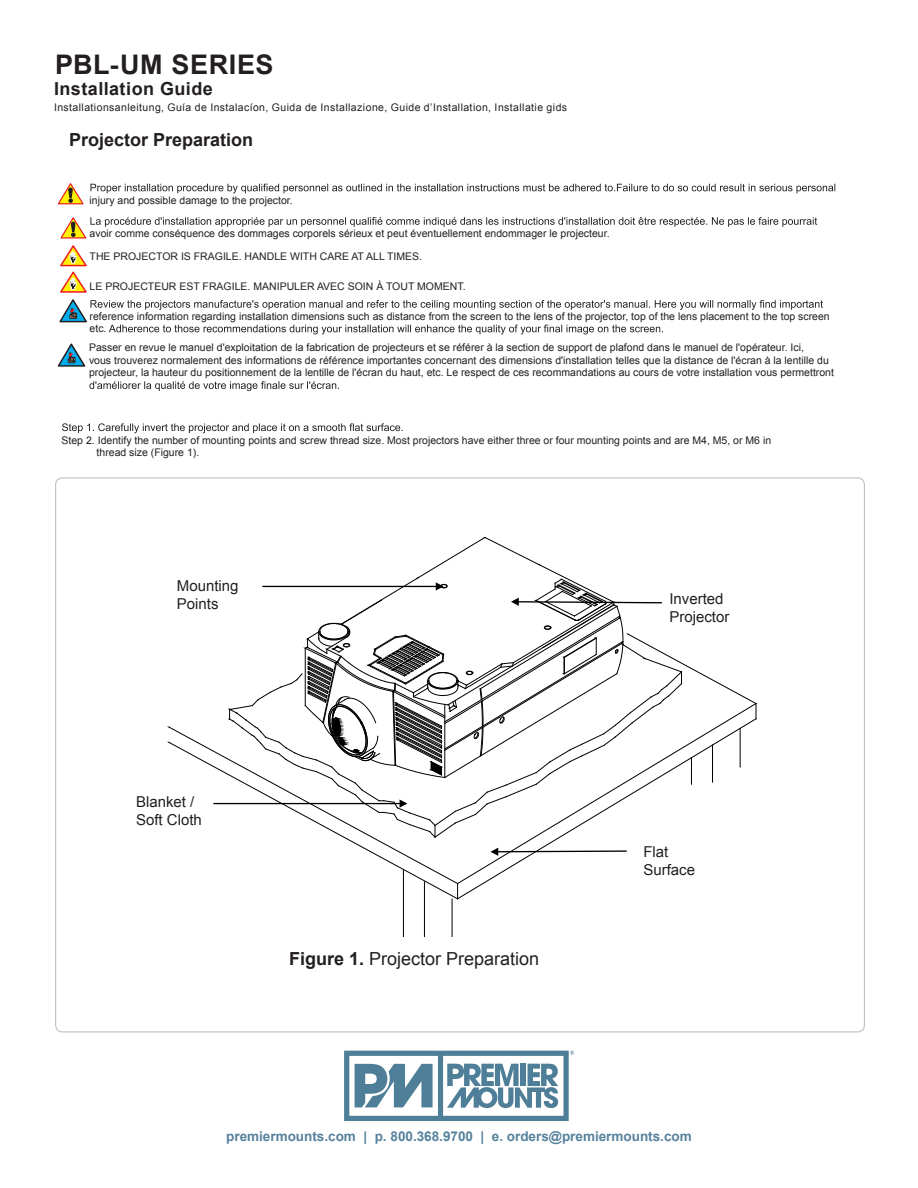
<style>
.page{position:relative;width:918px;height:1188px;background:#fff}
.page>*{position:absolute;margin:0;border:0;box-sizing:border-box;transform-origin:0 0}
.t1{font:700 27px "Arial";letter-spacing:.02em;color:#231f20}
.t2{font:18px "Arial";color:#231f20}
.t3{font:700 18px "Arial";color:#231f20}
.t4{font:700 18px "Arial";letter-spacing:.025em;color:#231f20}
.t5{font:15px/18px "Arial";color:#231f20}
.t6{font:700 13.5px "Arial";color:#56829c}
.t7{font:10.5px/12.6px "Arial";color:#231f20}
.t8{font:10.5px "Arial";letter-spacing:.04em;color:#231f20}
.s1{font-weight:700}
</style>
<div class="page">
<svg style="left:89px;top:381px;width:250px;height:10px"></svg>
<svg style="left:458px;top:837px;width:103px;height:62px"></svg>
<svg style="left:169px;top:742px;width:289px;height:157px"></svg>
<hr style="left:424px;top:882px;width:1px;height:54px;background:#000">
<hr style="left:403px;top:869px;width:1px;height:67px;background:#000">
<hr style="left:452px;top:899px;width:1px;height:37px;background:#000">
<hr style="left:214px;top:803px;width:187px;height:1px;background:#000">
<svg style="left:229px;top:537px;width:528px;height:300px"></svg>
<svg style="left:490px;top:848px;width:137px;height:8px"></svg>
<svg style="left:62px;top:423px;width:341px;height:10px"></svg>
<svg style="left:57px;top:183px;width:778px;height:22px"></svg>
<svg style="left:59px;top:217px;width:764px;height:117px"></svg>
<svg style="left:57px;top:343px;width:29px;height:24px"></svg>
<svg style="left:344px;top:1051px;width:230px;height:70px"></svg>
<h1 class="t1" style="left:55px;top:46px;width:220px">PBL-UM SERIES</h1>
<h2 class="t4" style="left:54px;top:76px;width:160px">Installation Guide</h2>
<p class="t8" style="left:54px;top:101px;width:515px">Installationsanleitung, Guía de Instalacíon, Guida de Installazione, Guide d’Installation, Installatie gids</p>
<h2 class="t3" style="left:69px;top:127px;width:186px">Projector Preparation</h2>
<p class="t7" style="left:90px;top:194px;width:205px">injury and possible damage to the projector.</p>
<p class="t7" style="left:90px;top:227px;width:522px">avoir comme conséquence des dommages corporels sérieux et peut éventuellement endommager le projecteur.</p>
<p class="t7" style="left:90px;top:250px;width:334px">THE PROJECTOR IS FRAGILE. HANDLE WITH CARE AT ALL TIMES.</p>
<p class="t7" style="left:90px;top:280px;width:377px">LE PROJECTEUR EST FRAGILE. MANIPULER AVEC SOIN À TOUT MOMENT.</p>
<p class="t7" style="left:90px;top:310px;width:742px">reference information regarding installation dimensions such as distance from the screen to the lens of the projector, top of the lens placement to the top screen etc.</p>
<p class="t7" style="left:89px;top:341px;width:746px">Passer en revue le manuel d'exploitation de la fabrication de projecteurs et se référer à la section de support de plafond dans le manuel de l'opérateur. Ici,<br>vous trouverez normalement des informations de référence importantes concernant des dimensions d'installation telles que la distance de l'écran à la lentille du projecteur, la hauteur du positionnement de la lentille de l'écran du haut, etc. Le respect de ces recommandations au cours de votre installation vous permettront</p>
<p class="t7" style="left:97px;top:434px;width:676px;text-indent:-35px">Step 2. Identify the number of mounting points and screw thread size. Most projectors have either three or four mounting points and are M4, M5, or M6 in thread size (Figure 1).</p>
<h3 class="t5" style="left:177px;top:577px;width:63px">Mounting<br>Points</h3>
<h3 class="t5" style="left:136px;top:793px;width:67px">Blanket /<br>Soft Cloth</h3>
<h2 class="t2" style="left:289px;top:947px;width:252px"><span class="s1">Figure 1.</span> Projector Preparation</h2>
<h3 class="t5" style="left:669px;top:590px;width:62px">Inverted<br>Projector</h3>
<h3 class="t5" style="left:643px;top:843px;width:53px">Flat<br>Surface</h3>
<p class="t6" style="left:226px;top:1128px;width:467px">premiermounts.com | p. 800.368.9700 | e. orders@premiermounts.com</p>
</div>
